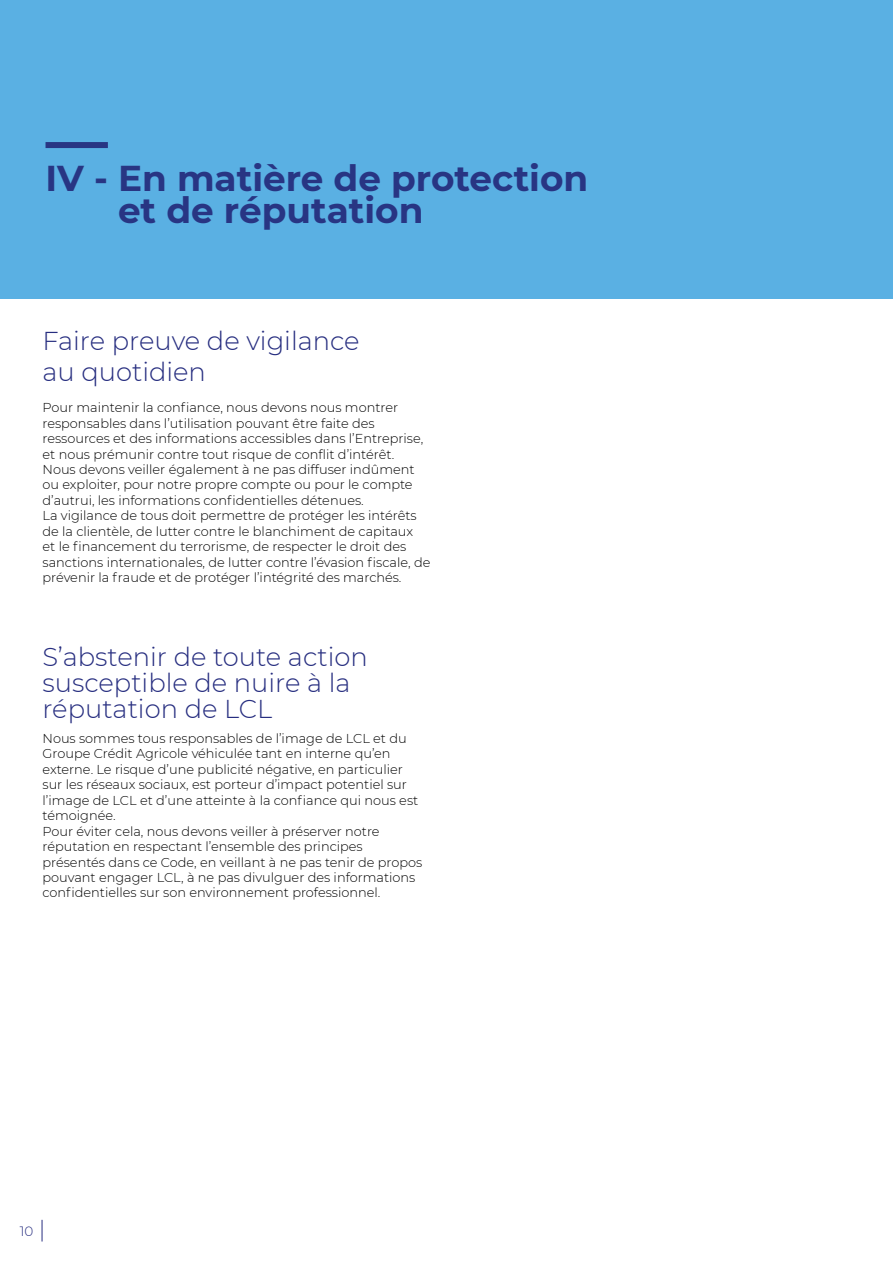
<style>
.page{position:relative;width:893px;height:1263px;background:#fff}
.page>*{position:absolute;margin:0;border:0;box-sizing:border-box;transform-origin:0 0}
.t1{font:700 35.85px/32.2px "Montserrat";color:#283583}
.t2{font:300 25.8px/25.8px "Montserrat";color:#272e80}
.t3{font:300 13.5px "Montserrat";color:#272e80}
.t4{font:300 12.9px/15.5px "Montserrat";color:#000}
</style>
<div class="page">
<svg style="left:42px;top:1220px;width:1px;height:21px"></svg>
<div style="left:0;top:0;width:893px;height:298px;background:#5ab0e3"></div>
<div style="left:46px;top:142px;width:62px;height:6px;background:#283583"></div>
<h1 class="t1" style="left:118px;top:160px;width:472px;text-indent:-72px">IV - En matière de protection et de réputation</h1>
<h2 class="t2" style="left:43px;top:325px;width:319px;line-height:30.9px">Faire preuve de vigilance au quotidien</h2>
<p class="t4" style="left:43px;top:399px;width:389px">Pour maintenir la confiance, nous devons nous montrer responsables dans l’utilisation pouvant être faite des ressources et des informations accessibles dans l’Entreprise, et nous prémunir contre tout risque de conflit d’intérêt.<br>Nous devons veiller également à ne pas diffuser indûment ou exploiter, pour notre propre compte ou pour le compte d’autrui, les informations confidentielles détenues.<br>La vigilance de tous doit permettre de protéger les intérêts de la clientèle, de lutter contre le blanchiment de capitaux<br>et le financement du terrorisme, de respecter le droit des sanctions internationales, de lutter contre l’évasion fiscale, de prévenir la fraude et de protéger l’intégrité des marchés.</p>
<h2 class="t2" style="left:43px;top:644px;width:327px">S’abstenir de toute action susceptible de nuire à la réputation de LCL</h2>
<p class="t4" style="left:43px;top:730px;width:381px">Nous sommes tous responsables de l’image de LCL et du Groupe Crédit Agricole véhiculée tant en interne qu’en externe. Le risque d’une publicité négative, en particulier sur les réseaux sociaux, est porteur d’impact potentiel sur l’image de LCL et d’une atteinte à la confiance qui nous est témoignée.<br>Pour éviter cela, nous devons veiller à préserver notre réputation en respectant l’ensemble des principes présentés dans ce Code, en veillant à ne pas tenir de propos pouvant engager LCL, à ne pas divulguer des informations confidentielles sur son environnement professionnel.</p>
<p class="t3" style="left:20px;top:1222px;width:15px">10</p>
</div>
